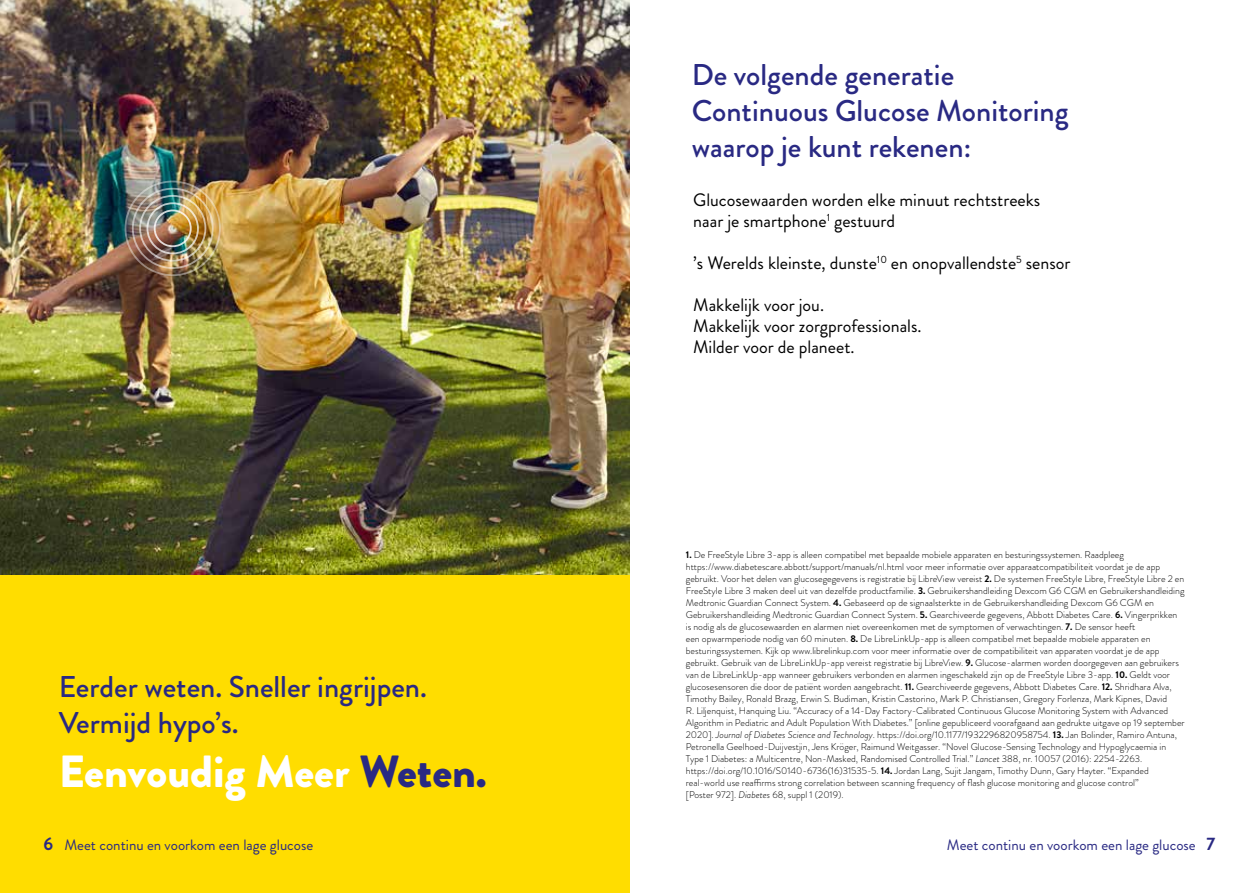
<style>
.page{position:relative;width:1259px;height:893px;background:#fff}
.page>*{position:absolute;margin:0;border:0;box-sizing:border-box;transform-origin:0 0}
.t1{font:900 45px "Brandon Grotesque";color:#fff}
.t2{font:500 30px/36px "Brandon Grotesque";color:#292983}
.t3{font:18px/21px "Brandon Grotesque";color:#000}
.t4{font:15px "Brandon Grotesque";color:#292983}
.t5{font:300 9.75px/12px "Brandon Grotesque";color:#000}
.s1{color:#292983}
.s2{font-weight:700}
.s3{font-style:italic}
.s4{font-weight:700;font-size:18px}
</style>
<div class="page">
<div style="left:0;top:0;width:629px;height:893px;background:#fd0"></div>
<img style="left:0;top:0;width:629px;height:574px">
<img style="left:125px;top:181px;width:96px;height:95px">
<h2 class="t2" style="left:59px;top:669px;width:370px">Eerder weten. Sneller ingrijpen.<br>Vermijd hypo’s.</h2>
<h1 class="t1" style="left:59px;top:739px;width:429px">Eenvoudig Meer <span class="s1">Weten.</span></h1>
<h2 class="t2" style="left:692px;top:57px;width:378px">De volgende generatie<br>Continuous Glucose Monitoring waarop je kunt rekenen:</h2>
<h3 class="t3" style="left:693px;top:189px;width:348px">Glucosewaarden worden elke minuut rechtstreeks naar je smartphone<sup>1</sup> gestuurd</h3>
<h3 class="t3" style="left:693px;top:252px;width:379px">’s Werelds kleinste, dunste<sup>10</sup> en onopvallendste<sup>5</sup> sensor</h3>
<h3 class="t3" style="left:693px;top:294px;width:230px">Makkelijk voor jou.<br>Makkelijk voor zorgprofessionals.<br>Milder voor de planeet.</h3>
<p class="t5" style="left:686px;top:548px;width:500px"><span class="s2">1.</span> De FreeStyle Libre 3-app is alleen compatibel met bepaalde mobiele apparaten en besturingssystemen. Raadpleeg https://www.diabetescare.abbott/support/manuals/nl.html voor meer informatie over apparaatcompatibiliteit voordat je de app gebruikt. Voor het delen van glucosegegevens is registratie bij LibreView vereist <span class="s2">2.</span> De systemen FreeStyle Libre, FreeStyle Libre 2 en FreeStyle Libre 3 maken deel uit van dezelfde productfamilie. <span class="s2">3.</span> Gebruikershandleiding Dexcom G6 CGM en Gebruikershandleiding Medtronic Guardian Connect System. <span class="s2">4.</span> Gebaseerd op de signaalsterkte in de Gebruikershandleiding Dexcom G6 CGM en Gebruikershandleiding Medtronic Guardian Connect System. <span class="s2">5.</span> Gearchiveerde gegevens, Abbott Diabetes Care. <span class="s2">6.</span> Vingerprikken is nodig als de glucosewaarden en alarmen niet overeenkomen met de symptomen of verwachtingen. <span class="s2">7.</span> De sensor heeft<br>een opwarmperiode nodig van 60 minuten. <span class="s2">8.</span> De LibreLinkUp-app is alleen compatibel met bepaalde mobiele apparaten en besturingssystemen. Kijk op www.librelinkup.com voor meer informatie over de compatibiliteit van apparaten voordat je de app gebruikt. Gebruik van de LibreLinkUp-app vereist registratie bij LibreView. <span class="s2">9.</span> Glucose-alarmen worden doorgegeven aan gebruikers van de LibreLinkUp-app wanneer gebruikers verbonden en alarmen ingeschakeld zijn op de FreeStyle Libre 3-app. <span class="s2">10.</span> Geldt voor glucosesensoren die door de patiënt worden aangebracht. <span class="s2">11.</span> Gearchiveerde gegevens, Abbott Diabetes Care. <span class="s2">12.</span> Shridhara Alva, Timothy Bailey, Ronald Brazg, Erwin S. Budiman, Kristin Castorino, Mark P. Christiansen, Gregory Forlenza, Mark Kipnes, David<br>R. Liljenquist, Hanquing Liu. “Accuracy of a 14-Day Factory-Calibrated Continuous Glucose Monitoring System with Advanced Algorithm in Pediatric and Adult Population With Diabetes.” [online gepubliceerd voorafgaand aan gedrukte uitgave op 19 september 2020]. <span class="s3">Journal of Diabetes Science and Technology</span>. https://doi.org/10.1177/1932296820958754. <span class="s2">13.</span> Jan Bolinder, Ramiro Antuna, Petronella Geelhoed-Duijvestjin, Jens Kröger, Raimund Weitgasser. “Novel Glucose-Sensing Technology and Hypoglycaemia in Type 1 Diabetes: a Multicentre, Non-Masked, Randomised Controlled Trial.” <span class="s3">Lancet</span> 388, nr. 10057 (2016): 2254-2263. https://doi.org/10.1016/S0140-6736(16)31535-5. <span class="s2">14.</span> Jordan Lang, Sujit Jangam, Timothy Dunn, Gary Hayter. “Expanded real-world use reaffirms strong correlation between scanning frequency of flash glucose monitoring and glucose control”<br>[Poster 972]. <span class="s3">Diabetes</span> 68, suppl 1 (2019).</p>
<h3 class="t4" style="left:43px;top:835px;width:271px"><span class="s4">6</span> Meet continu en voorkom een lage glucose</h3>
<h3 class="t4" style="left:947px;top:835px;width:270px">Meet continu en voorkom een lage glucose <span class="s4">7</span></h3>
</div>
